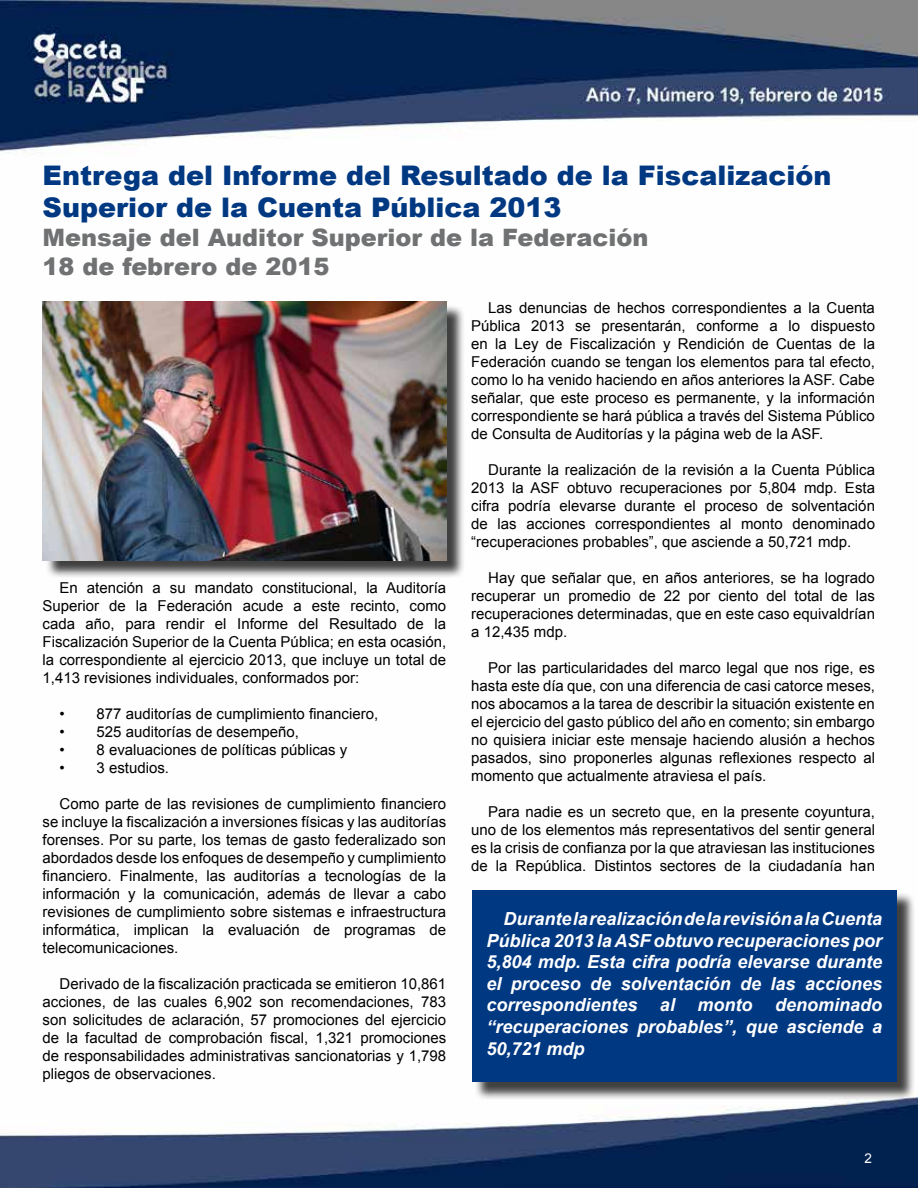
<style>
.page{position:relative;width:918px;height:1188px;background:#fff}
.page>*{position:absolute;margin:0;border:0;box-sizing:border-box;transform-origin:0 0}
.t1{font:900 27px/32.4px "Arial";color:#003882}
.t2{font:900 24px/28.8px "Arial";color:#707172}
.t3{font:italic 700 18px/21.6px "Arial";color:#fff;text-align:justify}
.t4{font:15px/18px "Arial";color:#000;text-align:justify}
.t5{font:13.5px "Arial";color:#fff}
</style>
<div class="page">
<img style="left:0;top:0;width:918px;height:1188px">
<div style="left:474px;top:892px;width:442px;height:208px;background:#000;opacity:.75"></div>
<div style="left:472px;top:890px;width:425px;height:192px;background:#003882"></div>
<div style="left:45px;top:304px;width:420px;height:275px;background:#000;opacity:.75"></div>
<img style="left:43px;top:302px;width:403px;height:258px">
<h1 class="t1" style="left:43px;top:158px;width:790px">Entrega del Informe del Resultado de la Fiscalización<br>Superior de la Cuenta Pública 2013</h1>
<h2 class="t2" style="left:43px;top:222px;width:608px">Mensaje del Auditor Superior de la Federación<br>18 de febrero de 2015</h2>
<p class="t4" style="left:43px;top:578px;width:405px;text-indent:17px">En atención a su mandato constitucional, la Auditoría Superior de la Federación acude a este recinto, como cada año, para rendir el Informe del Resultado de la Fiscalización Superior de la Cuenta Pública; en esta ocasión, la correspondiente al ejercicio 2013, que incluye un total de 1,413 revisiones individuales, conformados por:</p>
<p class="t4" style="left:60px;top:704px;width:320px">• 877 auditorías de cumplimiento financiero,</p>
<p class="t4" style="left:60px;top:722px;width:241px">• 525 auditorías de desempeño,</p>
<p class="t4" style="left:60px;top:740px;width:289px">• 8 evaluaciones de políticas públicas y</p>
<p class="t4" style="left:60px;top:758px;width:111px">• 3 estudios.</p>
<p class="t4" style="left:43px;top:794px;width:405px;text-indent:17px">Como parte de las revisiones de cumplimiento financiero se incluye la fiscalización a inversiones físicas y las auditorías forenses. Por su parte, los temas de gasto federalizado son abordados desde los enfoques de desempeño y cumplimiento financiero. Finalmente, las auditorías a tecnologías de la información y la comunicación, además de llevar a cabo revisiones de cumplimiento sobre sistemas e infraestructura informática, implican la evaluación de programas de telecomunicaciones.</p>
<p class="t4" style="left:43px;top:974px;width:405px;text-indent:17px">Derivado de la fiscalización practicada se emitieron 10,861 acciones, de las cuales 6,902 son recomendaciones, 783 son solicitudes de aclaración, 57 promociones del ejercicio de la facultad de comprobación fiscal, 1,321 promociones de responsabilidades administrativas sancionatorias y 1,798 pliegos de observaciones.</p>
<p class="t4" style="left:471px;top:299px;width:405px;text-indent:17px">Las denuncias de hechos correspondientes a la Cuenta Pública 2013 se presentarán, conforme a lo dispuesto en la Ley de Fiscalización y Rendición de Cuentas de la Federación cuando se tengan los elementos para tal efecto, como lo ha venido haciendo en años anteriores la ASF. Cabe señalar, que este proceso es permanente, y la información correspondiente se hará pública a través del Sistema Público de Consulta de Auditorías y la página web de la ASF.</p>
<p class="t4" style="left:471px;top:461px;width:405px;text-indent:17px">Durante la realización de la revisión a la Cuenta Pública 2013 la ASF obtuvo recuperaciones por 5,804 mdp. Esta cifra podría elevarse durante el proceso de solventación de las acciones correspondientes al monto denominado “recuperaciones probables”, que asciende a 50,721 mdp.</p>
<p class="t4" style="left:471px;top:569px;width:405px;text-indent:17px">Hay que señalar que, en años anteriores, se ha logrado recuperar un promedio de 22 por ciento del total de las recuperaciones determinadas, que en este caso equivaldrían a 12,435 mdp.</p>
<p class="t4" style="left:471px;top:659px;width:405px;text-indent:17px">Por las particularidades del marco legal que nos rige, es hasta este día que, con una diferencia de casi catorce meses, nos abocamos a la tarea de describir la situación existente en el ejercicio del gasto público del año en comento; sin embargo no quisiera iniciar este mensaje haciendo alusión a hechos pasados, sino proponerles algunas reflexiones respecto al momento que actualmente atraviesa el país.</p>
<p class="t4" style="left:471px;top:803px;width:405px;text-indent:17px">Para nadie es un secreto que, en la presente coyuntura, uno de los elementos más representativos del sentir general es la crisis de confianza por la que atraviesan las instituciones de la República. Distintos sectores de la ciudadanía han</p>
<p class="t3" style="left:486px;top:908px;width:397px;text-indent:17px">Durante la realización de la revisión a la Cuenta Pública 2013 la ASF obtuvo recuperaciones por 5,804 mdp. Esta cifra podría elevarse durante el proceso de solventación de las acciones correspondientes</p>
<p class="t3" style="left:486px;top:995px;width:397px;text-indent:289px">denominado “recuperaciones probables”, que asciende a 50,721 mdp</p>
<p class="t3" style="left:660px;top:995px;width:17px">al</p>
<p class="t3" style="left:698px;top:995px;width:56px">monto</p>
<p class="t5" style="left:864px;top:1149px;width:9px">2</p>
</div>
